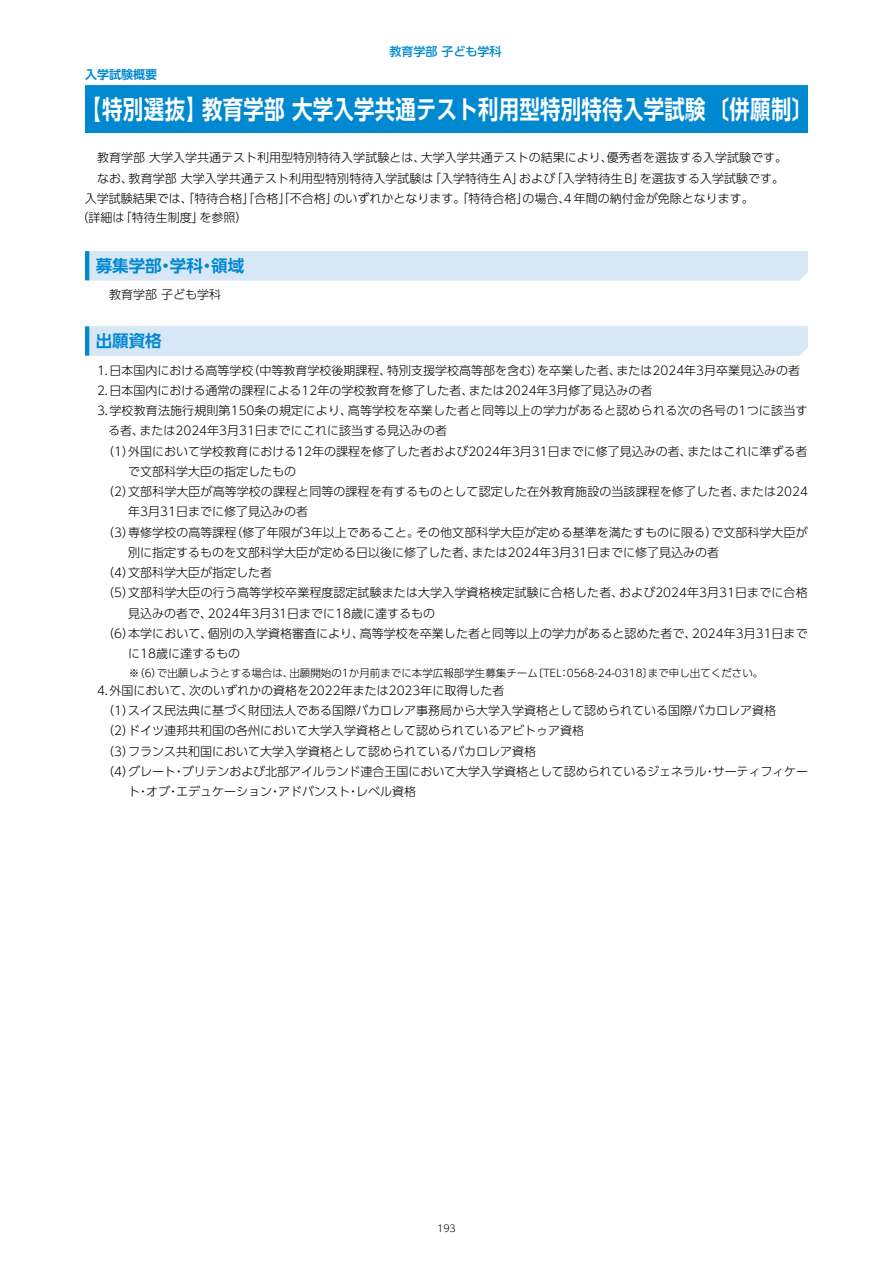
<style>
.page{position:relative;width:893px;height:1263px;background:#fff}
.page>*{position:absolute;margin:0;border:0;box-sizing:border-box;transform-origin:0 0}
.t1{font:700 25.5px "UD Shin Go Pro De";letter-spacing:.015em;color:#fff;scale:.8 1}
.t2{font:700 16.5px "UD Shin Go Pro De";color:#0089d1}
.t3{font:300 12px/20.2px "UD Shin Go Pro";color:#000}
.t4{font:300 12px "UD Shin Go Pro";letter-spacing:.02em;color:#000}
.t5{font:500 12px "UD Shin Go Pro";color:#0089d1}
.t6{font:700 12px "UD Shin Go Pro De";color:#0089d1}
.t7{font:300 10.5px "UD Shin Go Pro";color:#000}
.t8{font:300 9.6px "UD Shin Go Pro";color:#000}
</style>
<div class="page">
<div style="left:85px;top:86px;width:723px;height:47px;background:#0089d1"></div>
<hr style="left:85px;top:85px;width:723px;height:1px;background:#0089d1">
<div style="left:85px;top:252px;width:723px;height:29px;background:#d8e7f6"></div>
<hr style="left:85px;top:251px;width:723px;height:1px;background:#d8e7f6">
<hr style="left:85px;top:251px;width:4px;height:29px;background:#0089d1">
<div style="left:89px;top:327px;width:719px;height:29px;background:#d8e7f6"></div>
<hr style="left:85px;top:326px;width:723px;height:1px;background:#d8e7f6">
<hr style="left:85px;top:326px;width:4px;height:30px;background:#0089d1">
<p class="t6" style="left:85px;top:65px;width:73px">入学試験概要</p>
<p class="t5" style="left:389px;top:42px;width:113px">教育学部 子ども学科</p>
<h1 class="t1" style="left:81px;top:89px;width:916px">【特別選抜】教育学部 大学入学共通テスト利用型特別特待入学試験〔併願制〕</h1>
<p class="t3" style="left:97px;top:147px;width:691px">教育学部 大学入学共通テスト利用型特別特待入学試験とは、大学入学共通テストの結果により、優秀者を選抜する入学試験です。</p>
<p class="t3" style="left:85px;top:168px;width:701px;text-indent:12px">なお、教育学部 大学入学共通テスト利用型特別特待入学試験は「入学特待生A」および「入学特待生B」を選抜する入学試験です。入学試験結果では、「特待合格」「合格「不合格」のいずれかとなります。「特待合格」の場合、４年間の納付金が免除となります。</p>
<p class="t3" style="left:279px;top:188px;width:13px">」</p>
<p class="t3" style="left:76px;top:207px;width:172px">（詳細は「特待生制度」を参照）</p>
<h2 class="t2" style="left:96px;top:252px;width:150px">募集学部・学科・領域</h2>
<p class="t3" style="left:109px;top:284px;width:113px">教育学部 子ども学科</p>
<h2 class="t2" style="left:96px;top:328px;width:67px">出願資格</h2>
<p class="t3" style="left:97px;top:359px;width:705px">1.日本国内における高等学校（中等教育学校後期課程、特別支援学校高等部を含む）を卒業した者、または2024年3月卒業見込みの者</p>
<p class="t3" style="left:97px;top:380px;width:557px">2.日本国内における通常の課程による12年の学校教育を修了した者、または2024年3月修了見込みの者</p>
<p class="t4" style="left:97px;top:401px;width:712px">3.学校教育法施行規則第150条の規定により、高等学校を卒業した者と同等以上の学力があると認められる次の各号の1つに該当す</p>
<p class="t3" style="left:108px;top:420px;width:340px">る者、または2024年3月31日までにこれに該当する見込みの者</p>
<p class="t3" style="left:102px;top:440px;width:707px">（1）外国において学校教育における12年の課程を修了した者および2024年3月31日までに修了見込みの者、またはこれに準ずる者</p>
<p class="t3" style="left:128px;top:461px;width:169px">で文部科学大臣の指定したもの</p>
<p class="t3" style="left:102px;top:481px;width:707px">（2）文部科学大臣が高等学校の課程と同等の課程を有するものとして認定した在外教育施設の当該課程を修了した者、または2024</p>
<p class="t3" style="left:128px;top:501px;width:181px">年3月31日までに修了見込みの者</p>
<p class="t3" style="left:102px;top:521px;width:707px">（3）専修学校の高等課程（修了年限が3年以上であること。その他文部科学大臣が定める基準を満たすものに限る）で文部科学大臣が</p>
<p class="t3" style="left:128px;top:542px;width:592px">別に指定するものを文部科学大臣が定める日以後に修了した者、または2024年3月31日までに修了見込みの者</p>
<p class="t3" style="left:102px;top:562px;width:171px">（4）文部科学大臣が指定した者</p>
<p class="t3" style="left:102px;top:582px;width:707px">（5）文部科学大臣の行う高等学校卒業程度認定試験または大学入学資格検定試験に合格した者、および2024年3月31日までに合格</p>
<p class="t3" style="left:128px;top:602px;width:308px">見込みの者で、2024年3月31日までに18歳に達するもの</p>
<p class="t3" style="left:102px;top:623px;width:707px">（6）本学において、個別の入学資格審査により、高等学校を卒業した者と同等以上の学力があると認めた者で、2024年3月31日まで</p>
<p class="t3" style="left:128px;top:643px;width:113px">に18歳に達するもの</p>
<p class="t7" style="left:129px;top:664px;width:636px">※（6）で出願しようとする場合は、出願開始の1か月前までに本学広報部学生募集チーム〔TEL：0568-24-0318〕まで申し出てください。</p>
<p class="t3" style="left:97px;top:680px;width:409px">4.外国において、次のいずれかの資格を2022年または2023年に取得した者</p>
<p class="t3" style="left:102px;top:700px;width:675px">（1）スイス民法典に基づく財団法人である国際バカロレア事務局から大学入学資格として認められている国際バカロレア資格</p>
<p class="t3" style="left:102px;top:720px;width:483px">（2）ドイツ連邦共和国の各州において大学入学資格として認められているアビトゥア資格</p>
<p class="t3" style="left:102px;top:740px;width:435px">（3）フランス共和国において大学入学資格として認められているバカロレア資格</p>
<p class="t3" style="left:102px;top:761px;width:707px">（4）グレート・ブリテンおよび北部アイルランド連合王国において大学入学資格として認められているジェネラル・サーティフィケー</p>
<p class="t3" style="left:128px;top:781px;width:289px">ト・オブ・エデュケーション・アドバンスト・レベル資格</p>
<p class="t8" style="left:437px;top:1220px;width:20px">193</p>
</div>
